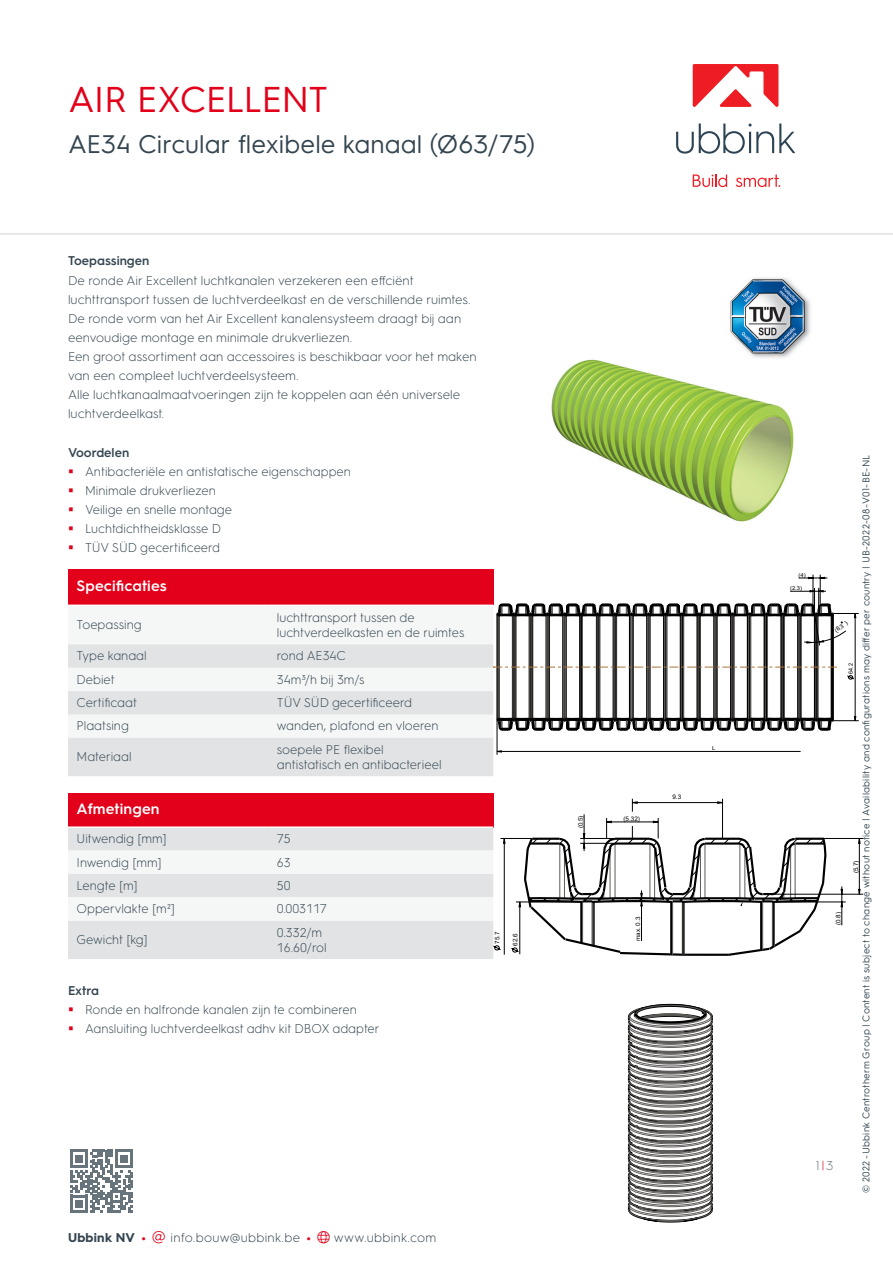
<style>
.page{position:relative;width:893px;height:1263px;background:#fff}
.page>*{position:absolute;margin:0;border:0;box-sizing:border-box;transform-origin:0 0}
._10_head{font:36px "HGS3";letter-spacing:-.02em;color:#e2001a}
._10_head_with_pages{font:25.5px "HGS3";letter-spacing:.005em;color:#344550}
._40_table_head{font:600 15px "HGS3";letter-spacing:.005em;color:#fff}
._30_body{font:300 12.75px/19.2px "HGS3";color:#344550}
._40_table_body{font:300 12.75px/14.9px "HGS3";color:#344550}
.Product_description{font:300 12.75px/19.2px "HGS3";color:#344550}
._30_body-2{font:300 12.75px "HGS3";letter-spacing:.02em;color:#344550}
._30_body-3{font:600 12.75px "HGS3";color:#344550}
.t1{font:300 12.75px "HGS3";color:#67747c}
._00_disclaimer{font:9.75px "HGS3";letter-spacing:.03em;color:#344550}
.t2{font:6.3px "Arial";color:#000}
.t3{font:5.85px "Arial";color:#000}
.t4{font:5.85px "Arial";color:#000;scale:.92 1}
.t5{font:5.4px "Arial";color:#000;scale:1.08 1}
.s1{font-weight:600}
.s2{font-weight:700}
.s3{font-weight:700;color:#e2001a}
.s4{color:#e2001a}
.s5{font-size:5.7px}
</style>
<div class="page">
<svg style="left:676px;top:124px;width:119px;height:30px"></svg>
<svg style="left:693px;top:174px;width:34px;height:13px"></svg>
<svg style="left:736px;top:174px;width:44px;height:13px"></svg>
<svg style="left:693px;top:64px;width:85px;height:43px"></svg>
<hr style="left:0;top:233px;width:893px;height:2px;background:#e1e3e5">
<svg style="left:70px;top:1150px;width:63px;height:62px"></svg>
<div style="left:68px;top:569px;width:425px;height:36px;background:#e2001a"></div>
<svg style="left:68px;top:644px;width:425px;height:132px;fill:#e1e3e5"></svg>
<div style="left:68px;top:793px;width:425px;height:34px;background:#e2001a"></div>
<div style="left:68px;top:828px;width:425px;height:131px;background:#e1e3e5"></div>
<hr style="left:68px;top:826px;width:200px;height:2px;background:#fff">
<hr style="left:268px;top:826px;width:225px;height:2px;background:#fff">
<svg style="left:496px;top:574px;width:363px;height:181px"></svg>
<svg style="left:493px;top:602px;width:364px;height:130px"></svg>
<img style="left:551px;top:359px;width:243px;height:163px">
<img style="left:727px;top:277px;width:84px;height:84px">
<svg style="left:68px;top:833px;width:666px;height:124px"></svg>
<svg style="left:500px;top:798px;width:364px;height:157px"></svg>
<svg style="left:627px;top:1003px;width:86px;height:220px"></svg>
<p class="_10_head" style="left:68px;top:74px;width:262px">AIR EXCELLENT</p>
<p class="_10_head_with_pages" style="left:68px;top:126px;width:469px">AE34 Circular flexibele kanaal (Ø63/75)</p>
<p class="_30_body" style="left:68px;top:251px;width:404px"><span class="s1">Toepassingen<br></span>De ronde Air Excellent luchtkanalen verzekeren een effciënt luchttransport tussen de luchtverdeelkast en de verschillende ruimtes.</p>
<p class="Product_description" style="left:68px;top:308px;width:395px">De ronde vorm van het Air Excellent kanalensysteem draagt bij aan eenvoudige montage en minimale drukverliezen.</p>
<p class="Product_description" style="left:68px;top:346px;width:410px">Een groot assortiment aan accessoires is beschikbaar voor het maken van een compleet luchtverdeelsysteem.</p>
<p class="_30_body" style="left:68px;top:384px;width:394px">Alle luchtkanaalmaatvoeringen zijn te koppelen aan één universele luchtverdeelkast.</p>
<p class="_30_body-3" style="left:68px;top:443px;width:63px">Voordelen</p>
<p class="_30_body" style="left:85px;top:461px;width:267px">Antibacteriële en antistatische eigenschappen</p>
<p class="_30_body" style="left:85px;top:480px;width:132px">Minimale drukverliezen</p>
<p class="_30_body" style="left:85px;top:499px;width:149px">Veilige en snelle montage</p>
<p class="_30_body" style="left:85px;top:518px;width:138px">Luchtdichtheidsklasse D</p>
<p class="_30_body" style="left:85px;top:537px;width:137px">TÜV SÜD gecertificeerd</p>
<p class="_40_table_head" style="left:77px;top:575px;width:92px">Specificaties</p>
<p class="_40_table_body" style="left:77px;top:617px;width:67px">Toepassing</p>
<p class="_40_table_body" style="left:277px;top:609px;width:189px">luchttransport tussen de luchtverdeelkasten en de ruimtes</p>
<p class="_40_table_body" style="left:77px;top:648px;width:72px">Type kanaal</p>
<p class="_40_table_body" style="left:277px;top:648px;width:70px">rond AE34C</p>
<p class="_40_table_body" style="left:77px;top:671px;width:40px">Debiet</p>
<p class="_40_table_body" style="left:277px;top:671px;width:89px">34m³/h bij 3m/s</p>
<p class="_40_table_body" style="left:77px;top:694px;width:62px">Certificaat</p>
<p class="_40_table_body" style="left:277px;top:694px;width:137px">TÜV SÜD gecertificeerd</p>
<p class="_40_table_body" style="left:77px;top:718px;width:54px">Plaatsing</p>
<p class="_40_table_body" style="left:277px;top:718px;width:163px">wanden, plafond en vloeren</p>
<p class="_40_table_body" style="left:77px;top:749px;width:57px">Materiaal</p>
<p class="_40_table_body" style="left:277px;top:741px;width:166px">soepele PE flexibel antistatisch en antibacterieel</p>
<p class="_40_table_head" style="left:77px;top:799px;width:85px">Afmetingen</p>
<p class="_40_table_body" style="left:77px;top:830px;width:92px">Uitwendig [mm]</p>
<p class="_40_table_body" style="left:277px;top:830px;width:15px">75</p>
<p class="_40_table_body" style="left:77px;top:854px;width:87px">Inwendig [mm]</p>
<p class="_40_table_body" style="left:277px;top:854px;width:15px">63</p>
<p class="_40_table_body" style="left:77px;top:877px;width:63px">Lengte [m]</p>
<p class="_40_table_body" style="left:277px;top:877px;width:15px">50</p>
<p class="_40_table_body" style="left:77px;top:901px;width:100px">Oppervlakte [m²]</p>
<p class="_40_table_body" style="left:277px;top:901px;width:51px">0.003117</p>
<p class="_40_table_body" style="left:77px;top:931px;width:73px">Gewicht [kg]</p>
<p class="_40_table_body" style="left:277px;top:924px;width:51px">0.332/m<br>16.60/rol</p>
<p class="_30_body-3" style="left:68px;top:982px;width:33px">Extra</p>
<p class="_30_body" style="left:85px;top:999px;width:273px">Ronde en halfronde kanalen zijn te combineren</p>
<p class="_30_body" style="left:85px;top:1019px;width:296px">Aansluiting luchtverdeelkast adhv kit DBOX adapter</p>
<p class="t2" style="left:493px;top:944px;width:14px;rotate:-90deg">75.7</p>
<p class="t2" style="left:511px;top:946px;width:14px;rotate:-90deg">62.6</p>
<p class="t2" style="left:576px;top:828px;width:14px;rotate:-90deg">(0.5)</p>
<p class="t2" style="left:624px;top:814px;width:18px">(5.32)</p>
<p class="t2" style="left:672px;top:792px;width:10px">9.3</p>
<p class="t5" style="left:712px;top:745px;width:5px">L</p>
<p class="t2" style="left:634px;top:941px;width:26px;rotate:-90deg">max. 0.3</p>
<p class="_30_body-2" style="left:68px;top:1228px;width:370px"><span class="s2">Ubbink NV</span> <span class="s3">•</span> <span class="s4">▼</span> info.bouw@ubbink.be <span class="s3">•</span> <span class="s4">●□</span> www.ubbink.com</p>
<p class="t5" style="left:799px;top:571px;width:8px">(4)</p>
<p class="t5" style="left:790px;top:585px;width:13px">(2.3)</p>
<p class="_00_disclaimer" style="left:859px;top:1193px;width:739px;rotate:-90deg">© 2022-Ubbink Centrotherm Group | Content is subject to change without notice | Availability and configurations may differ per country | UB-2022-08-V01-BE-NL</p>
<p class="t3" style="left:833px;top:628px;width:16px;rotate:-41deg">(8.3 <span class="s5">)</span></p>
<p class="t4" style="left:847px;top:674px;width:13px;rotate:-90deg">64.2</p>
<p class="t2" style="left:852px;top:873px;width:14px;rotate:-90deg">(5.7)</p>
<p class="t2" style="left:834px;top:925px;width:14px;rotate:-90deg">(0.8)</p>
<p class="t1" style="left:816px;top:1157px;width:19px">1<span class="s4">|</span>3</p>
</div>
